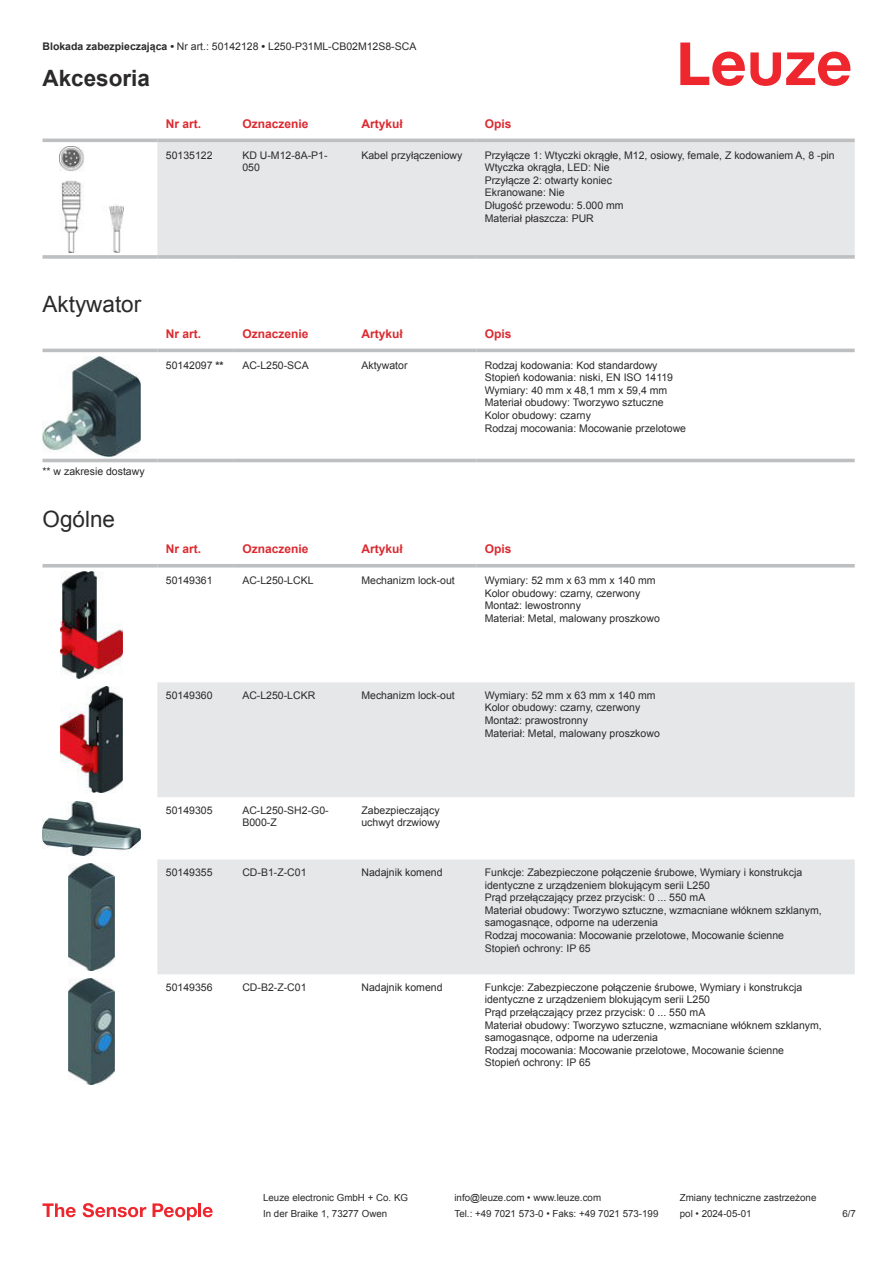
<style>
.page{position:relative;width:893px;height:1263px;background:#fff}
.page>*{position:absolute;margin:0;border:0;box-sizing:border-box;transform-origin:0 0}
.t1{font:22.5px "Arial";color:#2b292a}
.t2{font:700 22.5px "Arial";color:#2b292a}
.t3{font:700 12px "Arial";color:#db2a30}
.t4{font:10.5px/12.6px "Arial";color:#2b292a}
.t5{font:9.75px "Arial";color:#2b292a}
.s1{font-weight:700}
</style>
<div class="page">
<svg style="left:680px;top:43px;width:170px;height:43px"></svg>
<svg style="left:43px;top:138px;width:812px;height:1px"></svg>
<div style="left:157px;top:142px;width:698px;height:113px;background:#e6e7e9"></div>
<hr style="left:43px;top:139px;width:114px;height:3px;background:#bdbfc1">
<hr style="left:157px;top:139px;width:77px;height:3px;background:#bdbfc1">
<hr style="left:234px;top:139px;width:119px;height:3px;background:#bdbfc1">
<hr style="left:353px;top:139px;width:123px;height:3px;background:#bdbfc1">
<hr style="left:476px;top:139px;width:379px;height:3px;background:#bdbfc1">
<svg style="left:43px;top:255px;width:114px;height:4px"></svg>
<hr style="left:157px;top:255px;width:77px;height:4px;background:#bdbfc1">
<svg style="left:234px;top:255px;width:119px;height:4px"></svg>
<svg style="left:353px;top:255px;width:123px;height:4px"></svg>
<hr style="left:476px;top:255px;width:379px;height:4px;background:#bdbfc1">
<img style="left:59px;top:146px;width:65px;height:107px">
<svg style="left:43px;top:348px;width:812px;height:115px"></svg>
<hr style="left:43px;top:349px;width:114px;height:3px;background:#bdbfc1">
<hr style="left:157px;top:349px;width:77px;height:3px;background:#bdbfc1">
<hr style="left:234px;top:349px;width:119px;height:3px;background:#bdbfc1">
<hr style="left:353px;top:349px;width:123px;height:3px;background:#bdbfc1">
<hr style="left:476px;top:349px;width:379px;height:3px;background:#bdbfc1">
<hr style="left:43px;top:459px;width:114px;height:3px;background:#bdbfc1">
<hr style="left:157px;top:459px;width:77px;height:3px;background:#bdbfc1">
<hr style="left:234px;top:459px;width:119px;height:3px;background:#bdbfc1">
<hr style="left:353px;top:459px;width:123px;height:3px;background:#bdbfc1">
<hr style="left:476px;top:459px;width:379px;height:3px;background:#bdbfc1">
<img style="left:43px;top:356px;width:97px;height:100px">
<svg style="left:157px;top:682px;width:698px;height:292px;fill:#e6e7e9"></svg>
<hr style="left:43px;top:564px;width:114px;height:3px;background:#bdbfc1">
<hr style="left:157px;top:564px;width:77px;height:3px;background:#bdbfc1">
<hr style="left:234px;top:564px;width:119px;height:3px;background:#bdbfc1">
<hr style="left:353px;top:564px;width:123px;height:3px;background:#bdbfc1">
<hr style="left:476px;top:564px;width:379px;height:3px;background:#bdbfc1">
<img style="left:61px;top:572px;width:61px;height:106px">
<img style="left:60px;top:687px;width:63px;height:106px">
<img style="left:43px;top:801px;width:97px;height:54px">
<img style="left:69px;top:864px;width:45px;height:106px">
<img style="left:69px;top:978px;width:45px;height:107px">
<svg style="left:43px;top:1203px;width:33px;height:14px"></svg>
<svg style="left:83px;top:1203px;width:63px;height:14px"></svg>
<svg style="left:153px;top:1203px;width:44px;height:17px"></svg>
<hr style="left:198px;top:1203px;width:3px;height:14px;background:#ed272d">
<svg style="left:203px;top:1207px;width:10px;height:10px"></svg>
<p class="t4" style="left:43px;top:41px;width:375px"><span class="s1">Blokada zabezpieczająca •</span> Nr art.: 50142128 <span class="s1">•</span> L250-P31ML-CB02M12S8-SCA</p>
<h1 class="t2" style="left:43px;top:70px;width:109px">Akcesoria</h1>
<p class="t3" style="left:166px;top:115px;width:37px">Nr art.</p>
<p class="t3" style="left:242px;top:119px;width:68px">Oznaczenie</p>
<p class="t3" style="left:361px;top:115px;width:43px">Artykuł</p>
<p class="t3" style="left:485px;top:119px;width:28px">Opis</p>
<p class="t4" style="left:166px;top:150px;width:48px">50135122</p>
<p class="t4" style="left:242px;top:148px;width:87px">KD U-M12-8A-P1-<br>050</p>
<p class="t4" style="left:361px;top:148px;width:102px">Kabel przyłączeniowy</p>
<p class="t4" style="left:485px;top:148px;width:351px">Przyłącze 1: Wtyczki okrągłe, M12, osiowy, female, Z kodowaniem A, 8 -pin<br>Wtyczka okrągła, LED: Nie<br>Przyłącze 2: otwarty koniec<br>Ekranowane: Nie<br>Długość przewodu: 5.000 mm<br>Materiał płaszcza: PUR</p>
<h1 class="t1" style="left:43px;top:295px;width:100px">Aktywator</h1>
<p class="t4" style="left:43px;top:466px;width:104px">** w zakresie dostawy</p>
<h1 class="t1" style="left:43px;top:504px;width:74px">Ogólne</h1>
<p class="t3" style="left:166px;top:325px;width:37px">Nr art.</p>
<p class="t3" style="left:242px;top:329px;width:68px">Oznaczenie</p>
<p class="t3" style="left:361px;top:325px;width:43px">Artykuł</p>
<p class="t3" style="left:485px;top:329px;width:28px">Opis</p>
<p class="t4" style="left:166px;top:359px;width:59px">50142097 <span class="s1">**</span></p>
<p class="t4" style="left:242px;top:360px;width:68px">AC-L250-SCA</p>
<p class="t4" style="left:361px;top:360px;width:48px">Aktywator</p>
<p class="t4" style="left:485px;top:359px;width:203px">Rodzaj kodowania: Kod standardowy Stopień kodowania: niski, EN ISO 14119<br>Wymiary: 40 mm x 48,1 mm x 59,4 mm Materiał obudowy: Tworzywo sztuczne Kolor obudowy: czarny<br>Rodzaj mocowania: Mocowanie przelotowe</p>
<p class="t3" style="left:166px;top:540px;width:37px">Nr art.</p>
<p class="t3" style="left:242px;top:544px;width:68px">Oznaczenie</p>
<p class="t3" style="left:361px;top:540px;width:43px">Artykuł</p>
<p class="t3" style="left:485px;top:544px;width:28px">Opis</p>
<p class="t4" style="left:166px;top:574px;width:48px">50149361</p>
<p class="t4" style="left:242px;top:574px;width:73px">AC-L250-LCKL</p>
<p class="t4" style="left:361px;top:574px;width:95px">Mechanizm lock-out</p>
<p class="t4" style="left:485px;top:575px;width:177px">Wymiary: 52 mm x 63 mm x 140 mm<br>Kolor obudowy: czarny, czerwony<br>Montaż: lewostronny<br>Materiał: Metal, malowany proszkowo</p>
<p class="t4" style="left:166px;top:689px;width:48px">50149360</p>
<p class="t4" style="left:242px;top:689px;width:74px">AC-L250-LCKR</p>
<p class="t4" style="left:361px;top:689px;width:95px">Mechanizm lock-out</p>
<p class="t4" style="left:485px;top:690px;width:177px">Wymiary: 52 mm x 63 mm x 140 mm<br>Kolor obudowy: czarny, czerwony<br>Montaż: prawostronny<br>Materiał: Metal, malowany proszkowo</p>
<p class="t4" style="left:166px;top:803px;width:48px">50149305</p>
<p class="t4" style="left:242px;top:803px;width:88px">AC-L250-SH2-G0-<br>B000-Z</p>
<p class="t4" style="left:361px;top:803px;width:80px">Zabezpieczający uchwyt drzwiowy</p>
<p class="t4" style="left:166px;top:866px;width:48px">50149355</p>
<p class="t4" style="left:242px;top:867px;width:66px">CD-B1-Z-C01</p>
<p class="t4" style="left:361px;top:866px;width:83px">Nadajnik komend</p>
<p class="t4" style="left:485px;top:866px;width:339px">Funkcje: Zabezpieczone połączenie śrubowe, Wymiary i konstrukcja identyczne z urządzeniem blokującym serii L250<br>Prąd przełączający przez przycisk: 0 ... 550 mA<br>Materiał obudowy: Tworzywo sztuczne, wzmacniane włóknem szklanym, samogasnące, odporne na uderzenia<br>Rodzaj mocowania: Mocowanie przelotowe, Mocowanie ścienne Stopień ochrony: IP 65</p>
<p class="t4" style="left:166px;top:981px;width:48px">50149356</p>
<p class="t4" style="left:242px;top:982px;width:66px">CD-B2-Z-C01</p>
<p class="t4" style="left:361px;top:981px;width:83px">Nadajnik komend</p>
<p class="t4" style="left:485px;top:981px;width:339px">Funkcje: Zabezpieczone połączenie śrubowe, Wymiary i konstrukcja identyczne z urządzeniem blokującym serii L250<br>Prąd przełączający przez przycisk: 0 ... 550 mA<br>Materiał obudowy: Tworzywo sztuczne, wzmacniane włóknem szklanym, samogasnące, odporne na uderzenia<br>Rodzaj mocowania: Mocowanie przelotowe, Mocowanie ścienne Stopień ochrony: IP 65</p>
<p class="t5" style="left:263px;top:1191px;width:146px">Leuze electronic GmbH + Co. KG</p>
<p class="t5" style="left:454px;top:1191px;width:148px">info@leuze.com • www.leuze.com</p>
<p class="t5" style="left:680px;top:1191px;width:138px">Zmiany techniczne zastrzeżone</p>
<p class="t5" style="left:263px;top:1210px;width:126px">In der Braike 1, 73277 Owen</p>
<p class="t5" style="left:454px;top:1207px;width:205px">Tel.: +49 7021 573-0 • Faks: +49 7021 573-199</p>
<p class="t5" style="left:680px;top:1207px;width:73px">pol • 2024-05-01</p>
<p class="t5" style="left:842px;top:1210px;width:15px">6 /7</p>
</div>
